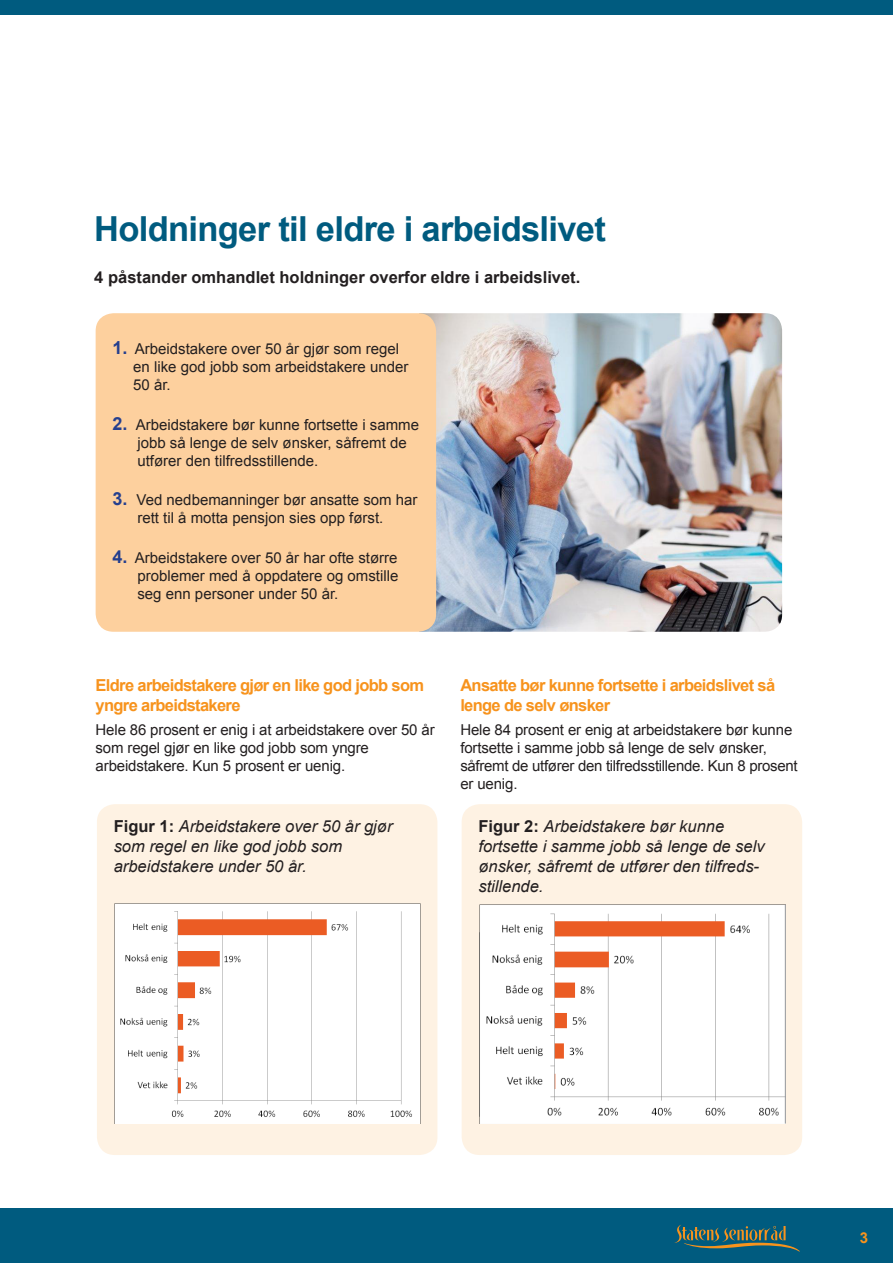
<style>
.page{position:relative;width:893px;height:1263px;background:#fff}
.page>*{position:absolute;margin:0;border:0;box-sizing:border-box;transform-origin:0 0}
.t1{font:700 34.5px "Arial";letter-spacing:-.02em;color:#005b7f}
.t2{font:italic 16.5px/19.8px "Arial";color:#231f20}
.t3{font:700 16.5px/19.8px "Arial";letter-spacing:-.04em;color:#f7931d}
.t4{font:700 16.5px "Arial";color:#231f20}
.t5{font:15px/18px "Arial";color:#231f20}
.t6{font:15px/18px "Arial";letter-spacing:-.02em;color:#231f20}
.t7{font:700 15px "Arial";color:#f7931d}
.s1{font-weight:700;font-size:18px;color:#253f8e}
.s2{font-weight:700;font-style:normal}
</style>
<div class="page">
<img style="left:422px;top:313px;width:360px;height:319px">
<div style="left:96px;top:313px;width:340px;height:319px;background:#fdd09e;border-radius:18px"></div>
<div style="left:97px;top:804px;width:340px;height:351px;background:#fef2e3;border-radius:18px"></div>
<div style="left:462px;top:804px;width:340px;height:351px;background:#fef2e3;border-radius:18px"></div>
<div style="left:0;top:0;width:893px;height:14px;background:#005b7f"></div>
<img style="left:115px;top:904px;width:305px;height:220px">
<div style="left:0;top:1209px;width:893px;height:54px;background:#005b7f"></div>
<svg style="left:675px;top:1225px;width:125px;height:26px"></svg>
<img style="left:479px;top:904px;width:306px;height:220px">
<hr style="left:785px;top:905px;width:1px;height:218px;background:#939598">
<p class="t1" style="left:94px;top:206px;width:513px">Holdninger til eldre i arbeidslivet</p>
<p class="t4" style="left:94px;top:266px;width:487px">4 påstander omhandlet holdninger overfor eldre i arbeidslivet.</p>
<p class="t5" style="left:112px;top:340px;width:288px"><span class="s1">1.</span> Arbeidstakere over 50 år gjør som regel</p>
<p class="t5" style="left:133px;top:358px;width:277px">en like god jobb som arbeidstakere under</p>
<p class="t5" style="left:133px;top:376px;width:39px">50 år.</p>
<p class="t5" style="left:137px;top:416px;width:283px;text-indent:-25px"><span class="s1">2.</span> Arbeidstakere bør kunne fortsette i samme jobb så lenge de selv ønsker, såfremt de utfører den tilfredsstillende.</p>
<p class="t5" style="left:137px;top:491px;width:282px;text-indent:-25px"><span class="s1">3.</span> Ved nedbemanninger bør ansatte som har rett til å motta pensjon sies opp først.</p>
<p class="t5" style="left:137px;top:549px;width:262px;text-align:justify;text-indent:-25px"><span class="s1">4.</span> Arbeidstakere over 50 år har ofte større problemer med å oppdatere og omstille seg enn personer under 50 år.</p>
<p class="t3" style="left:96px;top:676px;width:330px">Eldre arbeidstakere gjør en like god jobb som yngre arbeidstakere</p>
<p class="t5" style="left:96px;top:721px;width:341px">Hele 86 prosent er enig i at arbeidstakere over 50 år som regel gjør en like god jobb som yngre arbeidstakere. Kun 5 prosent er uenig.</p>
<p class="t2" style="left:114px;top:817px;width:280px"><span class="s2">Figur 1:</span> Arbeidstakere over 50 år gjør som regel en like god jobb som</p>
<p class="t2" style="left:114px;top:856px;width:194px">arbeidstakere under 50 år.</p>
<p class="t3" style="left:460px;top:676px;width:316px">Ansatte bør kunne fortsette i arbeidslivet så lenge de selv ønsker</p>
<p class="t5" style="left:460px;top:721px;width:333px">Hele 84 prosent er enig at arbeidstakere bør kunne fortsette i samme jobb så lenge de selv ønsker,</p>
<p class="t6" style="left:460px;top:757px;width:339px">såfremt de utfører den tilfredsstillende. Kun 8 prosent er uenig.</p>
<p class="t2" style="left:478px;top:817px;width:247px"><span class="s2">Figur 2:</span> Arbeidstakere bør kunne</p>
<p class="t2" style="left:478px;top:836px;width:288px">fortsette i samme jobb så lenge de selv ønsker, såfremt de utfører den tilfreds-</p>
<p class="t2" style="left:478px;top:876px;width:67px">stillende.</p>
<p class="t7" style="left:860px;top:1227px;width:10px">3</p>
</div>
